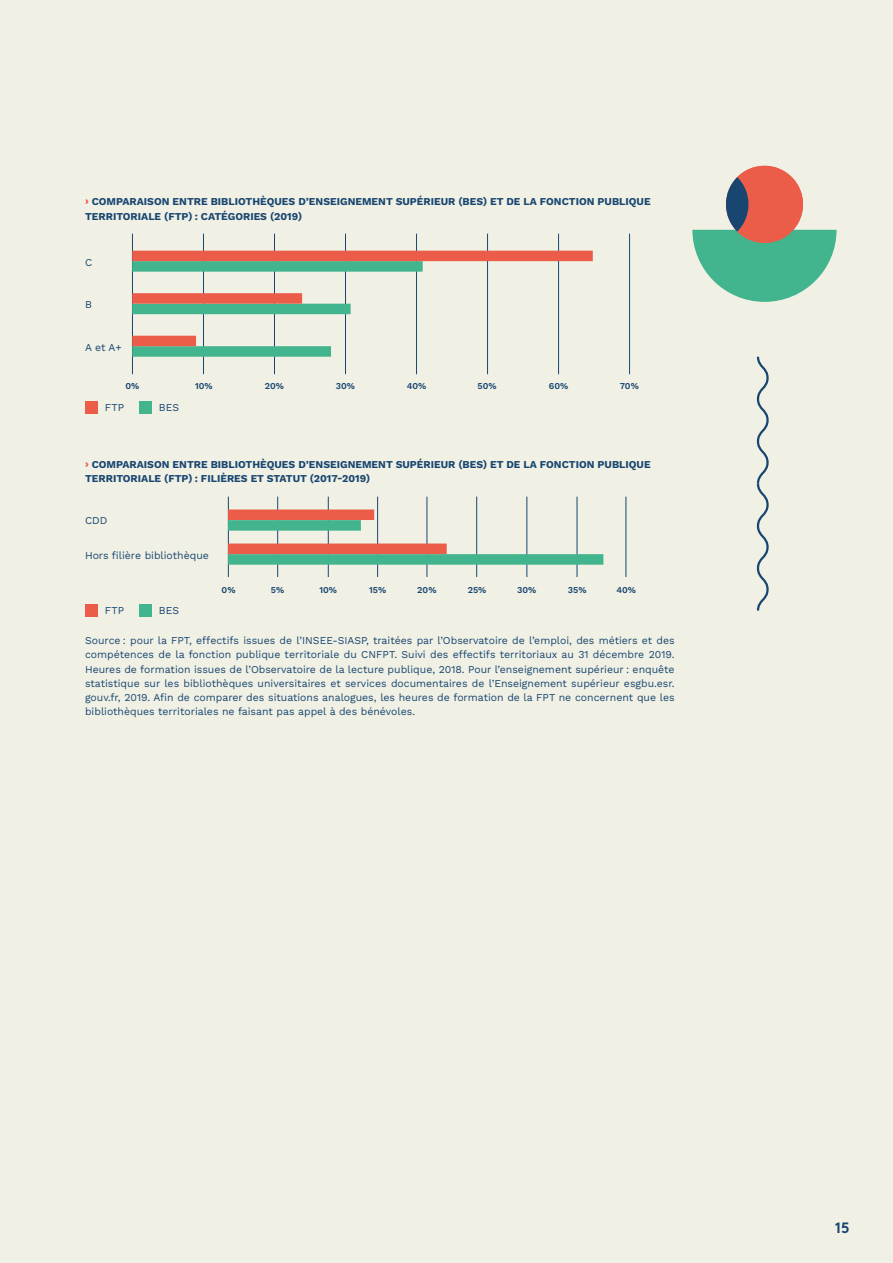
<style>
.page{position:relative;width:893px;height:1263px;background:#f0f0e4}
.page>*{position:absolute;margin:0;border:0;box-sizing:border-box;transform-origin:0 0}
.t1{font:15px "Brown Bold Alt";color:#194671}
.STAT_Texte{font:10.5px/14.2px "Work Sans";color:#194671;text-align:justify}
.STAT_Texte-2{font:700 10.5px/14.2px "Work Sans";color:#194671}
.STAT_Texte-3{font:600 9px "Work Sans";color:#194671}
.s1{font-weight:800;color:#eb5d48}
</style>
<div class="page">
<hr style="left:132px;top:234px;width:1px;height:140px;background:#194671">
<hr style="left:203px;top:234px;width:1px;height:140px;background:#194671">
<hr style="left:274px;top:234px;width:1px;height:140px;background:#194671">
<hr style="left:345px;top:234px;width:1px;height:140px;background:#194671">
<hr style="left:416px;top:234px;width:1px;height:140px;background:#194671">
<hr style="left:487px;top:234px;width:1px;height:140px;background:#194671">
<hr style="left:558px;top:234px;width:1px;height:140px;background:#194671">
<hr style="left:629px;top:234px;width:1px;height:140px;background:#194671">
<div style="left:132px;top:261px;width:291px;height:11px;background:#42b48e"></div>
<div style="left:132px;top:251px;width:461px;height:10px;background:#eb5d48"></div>
<div style="left:132px;top:304px;width:219px;height:10px;background:#42b48e"></div>
<div style="left:132px;top:293px;width:170px;height:11px;background:#eb5d48"></div>
<div style="left:132px;top:346px;width:199px;height:11px;background:#42b48e"></div>
<div style="left:132px;top:336px;width:64px;height:10px;background:#eb5d48"></div>
<div style="left:85px;top:401px;width:13px;height:12px;background:#eb5d48"></div>
<div style="left:139px;top:401px;width:13px;height:12px;background:#42b48e"></div>
<div style="left:85px;top:604px;width:13px;height:13px;background:#eb5d48"></div>
<div style="left:139px;top:604px;width:13px;height:13px;background:#42b48e"></div>
<hr style="left:228px;top:497px;width:1px;height:80px;background:#194671">
<hr style="left:277px;top:497px;width:1px;height:80px;background:#194671">
<hr style="left:328px;top:497px;width:1px;height:80px;background:#194671">
<hr style="left:377px;top:497px;width:1px;height:80px;background:#194671">
<hr style="left:427px;top:497px;width:1px;height:80px;background:#194671">
<hr style="left:476px;top:497px;width:1px;height:80px;background:#194671">
<hr style="left:527px;top:497px;width:1px;height:80px;background:#194671">
<hr style="left:577px;top:497px;width:1px;height:80px;background:#194671">
<hr style="left:626px;top:497px;width:1px;height:80px;background:#194671">
<div style="left:228px;top:520px;width:133px;height:11px;background:#42b48e"></div>
<div style="left:228px;top:509px;width:146px;height:11px;background:#eb5d48"></div>
<div style="left:228px;top:554px;width:375px;height:11px;background:#42b48e"></div>
<div style="left:228px;top:543px;width:219px;height:11px;background:#eb5d48"></div>
<svg style="left:756px;top:356px;width:13px;height:255px"></svg>
<svg style="left:692px;top:165px;width:144px;height:137px"></svg>
<p class="STAT_Texte-2" style="left:85px;top:194px;width:567px"><span class="s1">›</span> COMPARAISON ENTRE BIBLIOTHÈQUES D’ENSEIGNEMENT SUPÉRIEUR (BES) ET DE LA FONCTION PUBLIQUE<br>TERRITORIALE (FTP) : CATÉGORIES (2019)</p>
<p class="STAT_Texte" style="left:85px;top:255px;width:9px">C</p>
<p class="STAT_Texte" style="left:85px;top:297px;width:8px">B</p>
<p class="STAT_Texte" style="left:85px;top:340px;width:38px">A et A+</p>
<p class="STAT_Texte-3" style="left:126px;top:379px;width:15px">0%</p>
<p class="STAT_Texte-3" style="left:195px;top:379px;width:19px">10%</p>
<p class="STAT_Texte-3" style="left:265px;top:379px;width:21px">20%</p>
<p class="STAT_Texte-3" style="left:336px;top:379px;width:21px">30%</p>
<p class="STAT_Texte-3" style="left:407px;top:379px;width:21px">40%</p>
<p class="STAT_Texte-3" style="left:477px;top:379px;width:21px">50%</p>
<p class="STAT_Texte-3" style="left:549px;top:379px;width:21px">60%</p>
<p class="STAT_Texte-3" style="left:620px;top:379px;width:20px">70%</p>
<p class="STAT_Texte" style="left:105px;top:399px;width:21px">FTP</p>
<p class="STAT_Texte" style="left:159px;top:399px;width:22px">BES</p>
<p class="STAT_Texte-2" style="left:85px;top:457px;width:567px"><span class="s1">›</span> COMPARAISON ENTRE BIBLIOTHÈQUES D’ENSEIGNEMENT SUPÉRIEUR (BES) ET DE LA FONCTION PUBLIQUE<br>TERRITORIALE (FTP) : FILIÈRES ET STATUT (2017-2019)</p>
<p class="STAT_Texte" style="left:85px;top:513px;width:24px">CDD</p>
<p class="STAT_Texte" style="left:85px;top:547px;width:125px">Hors filière bibliothèque</p>
<p class="STAT_Texte" style="left:105px;top:603px;width:21px">FTP</p>
<p class="STAT_Texte" style="left:159px;top:603px;width:22px">BES</p>
<p class="STAT_Texte-3" style="left:222px;top:583px;width:15px">0%</p>
<p class="STAT_Texte-3" style="left:271px;top:583px;width:15px">5%</p>
<p class="STAT_Texte-3" style="left:319px;top:583px;width:19px">10%</p>
<p class="STAT_Texte-3" style="left:369px;top:583px;width:19px">15%</p>
<p class="STAT_Texte-3" style="left:417px;top:583px;width:21px">20%</p>
<p class="STAT_Texte-3" style="left:468px;top:583px;width:20px">25%</p>
<p class="STAT_Texte-3" style="left:517px;top:583px;width:21px">30%</p>
<p class="STAT_Texte-3" style="left:568px;top:583px;width:20px">35%</p>
<p class="STAT_Texte-3" style="left:616px;top:583px;width:21px">40%</p>
<p class="STAT_Texte" style="left:85px;top:633px;width:591px">Source : pour la FPT, effectifs issues de l’INSEE-SIASP, traitées par l’Observatoire de l’emploi, des métiers et des compétences de la fonction publique territoriale du CNFPT. Suivi des effectifs territoriaux au 31 décembre 2019.<br>Heures de formation issues de l’Observatoire de la lecture publique, 2018. Pour l’enseignement supérieur : enquête statistique sur les bibliothèques universitaires et services documentaires de l’Enseignement supérieur esgbu.esr. gouv.fr, 2019. Afin de comparer des situations analogues, les heures de formation de la FPT ne concernent que les bibliothèques territoriales ne faisant pas appel à des bénévoles.</p>
<h1 class="t1" style="left:835px;top:1216px;width:16px">15</h1>
</div>
